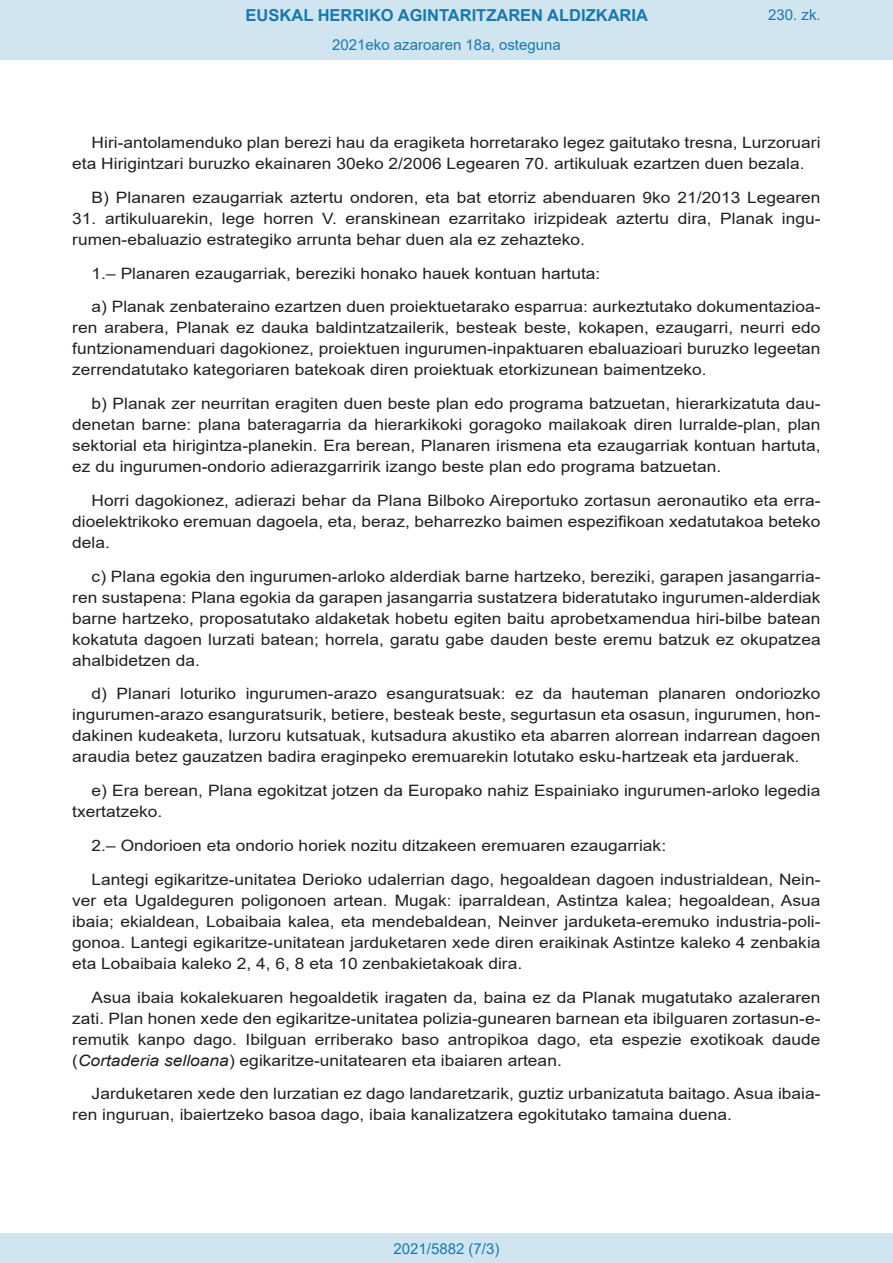
<style>
.page{position:relative;width:893px;height:1263px;background:#fff}
.page>*{position:absolute;margin:0;border:0;box-sizing:border-box;transform-origin:0 0}
.t1{font:700 16.5px "Arial";color:#1879ad}
.BOPVDetalle{font:15.6px/21px "Arial";color:#231f20;text-align:justify;scale:1.11 1}
.Paginacion_Centro{font:15px "Arial";color:#1879ad}
.s1{font-style:italic}
</style>
<div class="page">
<div style="left:0;top:0;width:893px;height:60px;background:#d0e5f0"></div>
<div style="left:0;top:1233px;width:893px;height:30px;background:#d0e5f0"></div>
<p class="t1" style="left:246px;top:3px;width:404px">EUSKAL HERRIKO AGINTARITZAREN ALDIZKARIA</p>
<p class="Paginacion_Centro" style="left:332px;top:35px;width:230px">2021eko azaroaren 18a, osteguna</p>
<p class="Paginacion_Centro" style="left:768px;top:5px;width:54px">230. zk.</p>
<p class="BOPVDetalle" style="left:72px;top:132px;width:676px;text-indent:19px">Hiri-antolamenduko plan berezi hau da eragiketa horretarako legez gaitutako tresna, Lurzoruari eta Hirigintzari buruzko ekainaren 30eko 2/2006 Legearen 70. artikuluak ezartzen duen bezala.</p>
<p class="BOPVDetalle" style="left:92px;top:187px;width:658px">B) Planaren ezaugarriak aztertu ondoren, eta bat etorriz abenduaren 9ko 21/2013 Legearen</p>
<p class="BOPVDetalle" style="left:72px;top:208px;width:676px">31. artikuluarekin, lege horren V. eranskinean ezarritako irizpideak aztertu dira, Planak ingu&shy;rumen-ebaluazio estrategiko arrunta behar duen ala ez zehazteko.</p>
<p class="BOPVDetalle" style="left:92px;top:263px;width:460px">1.– Planaren ezaugarriak, bereziki honako hauek kontuan hartuta:</p>
<p class="BOPVDetalle" style="left:72px;top:296px;width:676px;text-indent:19px">a) Planak zenbateraino ezartzen duen proiektuetarako esparrua: aurkeztutako dokumentazioa&shy;ren arabera, Planak ez dauka baldintzatzailerik, besteak beste, kokapen, ezaugarri, neurri edo funtzionamenduari dagokionez, proiektuen ingurumen-inpaktuaren ebaluazioari buruzko legeetan zerrendatutako kategoriaren batekoak diren proiektuak etorkizunean baimentzeko.</p>
<p class="BOPVDetalle" style="left:72px;top:393px;width:676px;text-indent:19px">b) Planak zer neurritan eragiten duen beste plan edo programa batzuetan, hierarkizatuta dau&shy;denetan barne: plana bateragarria da hierarkikoki goragoko mailakoak diren lurralde-plan, plan sektorial eta hirigintza-planekin. Era berean, Planaren irismena eta ezaugarriak kontuan hartuta, ez du ingurumen-ondorio adierazgarririk izango beste plan edo programa batzuetan.</p>
<p class="BOPVDetalle" style="left:72px;top:490px;width:676px;text-indent:19px">Horri dagokionez, adierazi behar da Plana Bilboko Aireportuko zortasun aeronautiko eta erra&shy;dioelektrikoko eremuan dagoela, eta, beraz, beharrezko baimen espezifikoan xedatutakoa beteko dela.</p>
<p class="BOPVDetalle" style="left:72px;top:566px;width:676px;text-indent:19px">c) Plana egokia den ingurumen-arloko alderdiak barne hartzeko, bereziki, garapen jasangarria&shy;ren sustapena: Plana egokia da garapen jasangarria sustatzera bideratutako ingurumen-alderdiak barne hartzeko, proposatutako aldaketak hobetu egiten baitu aprobetxamendua hiri-bilbe batean kokatuta dagoen lurzati batean; horrela, garatu gabe dauden beste eremu batzuk ez okupatzea ahalbidetzen da.</p>
<p class="BOPVDetalle" style="left:72px;top:683px;width:676px;text-indent:19px">d) Planari loturiko ingurumen-arazo esanguratsuak: ez da hauteman planaren ondoriozko ingurumen-arazo esanguratsurik, betiere, besteak beste, segurtasun eta osasun, ingurumen, hon&shy;dakinen kudeaketa, lurzoru kutsatuak, kutsadura akustiko eta abarren alorrean indarrean dagoen araudia betez gauzatzen badira eraginpeko eremuarekin lotutako esku-hartzeak eta jarduerak.</p>
<p class="BOPVDetalle" style="left:72px;top:780px;width:676px;text-indent:19px">e) Era berean, Plana egokitzat jotzen da Europako nahiz Espainiako ingurumen-arloko legedia txertatzeko.</p>
<p class="BOPVDetalle" style="left:92px;top:835px;width:519px">2.– Ondorioen eta ondorio horiek nozitu ditzakeen eremuaren ezaugarriak:</p>
<p class="BOPVDetalle" style="left:72px;top:869px;width:676px;text-indent:19px">Lantegi egikaritze-unitatea Derioko udalerrian dago, hegoaldean dagoen industrialdean, Nein&shy;ver eta Ugaldeguren poligonoen artean. Mugak: iparraldean, Astintza kalea; hegoaldean, Asua ibaia; ekialdean, Lobaibaia kalea, eta mendebaldean, Neinver jarduketa-eremuko industria-poli&shy;gonoa. Lantegi egikaritze-unitatean jarduketaren xede diren eraikinak Astintze kaleko 4 zenbakia eta Lobaibaia kaleko 2, 4, 6, 8 eta 10 zenbakietakoak dira.</p>
<p class="BOPVDetalle" style="left:72px;top:986px;width:676px;text-indent:19px">Asua ibaia kokalekuaren hegoaldetik iragaten da, baina ez da Planak mugatutako azaleraren zati. Plan honen xede den egikaritze-unitatea polizia-gunearen barnean eta ibilguaren zortasun-e&shy;remutik kanpo dago. Ibilguan erriberako baso antropikoa dago, eta espezie exotikoak daude (<span class="s1">Cortaderia selloana</span>) egikaritze-unitatearen eta ibaiaren artean.</p>
<p class="BOPVDetalle" style="left:72px;top:1083px;width:676px;text-indent:19px">Jarduketaren xede den lurzatian ez dago landaretzarik, guztiz urbanizatuta baitago. Asua ibaia&shy;ren inguruan, ibaiertzeko basoa dago, ibaia kanalizatzera egokitutako tamaina duena.</p>
<p class="Paginacion_Centro" style="left:393px;top:1238px;width:107px">2021/5882 (7/3)</p>
</div>
